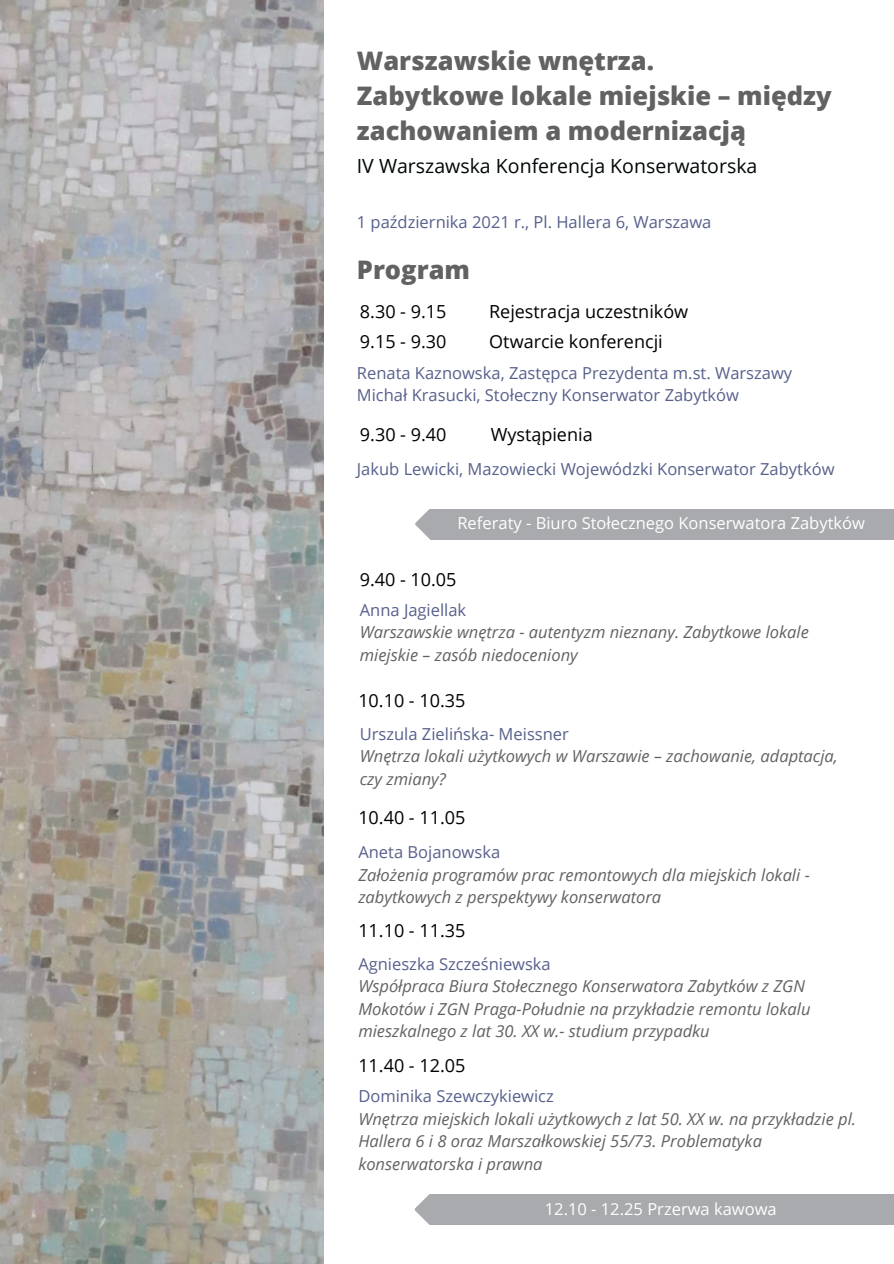
<style>
.page{position:relative;width:894px;height:1264px;background:#fff}
.page>*{position:absolute;margin:0;border:0;box-sizing:border-box;transform-origin:0 0}
.t1{font:800 25.5px/35px "Open Sans";color:#626262}
.t2{font:19.5px "Open Sans";color:#000709}
.t3{font:18px "Open Sans";color:#000}
.t4{font:italic 16.5px/22.5px "Open Sans";color:#626262}
.t5{font:16.5px/22.5px "Open Sans";color:#57608b}
.t6{font:16.5px "Open Sans";color:#fff}
</style>
<div class="page">
<img style="left:0;top:0;width:323px;height:1263px">
<div style="left:415px;top:509px;width:479px;height:31px;background:#a8aaad"></div>
<div style="left:415px;top:1194px;width:479px;height:31px;background:#a8aaad"></div>
<h1 class="t1" style="left:357px;top:43px;width:476px">Warszawskie wnętrza.<br>Zabytkowe lokale miejskie – między zachowaniem a modernizacją</h1>
<p class="t2" style="left:357px;top:152px;width:402px">IV Warszawska Konferencja Konserwatorska</p>
<p class="t5" style="left:357px;top:210px;width:356px">1 października 2021 r., Pl. Hallera 6, Warszawa</p>
<h1 class="t1" style="left:357px;top:251px;width:115px">Program</h1>
<p class="t3" style="left:360px;top:298px;width:88px">8.30 - 9.15</p>
<p class="t3" style="left:489px;top:298px;width:200px">Rejestracja uczestników</p>
<p class="t3" style="left:360px;top:329px;width:88px">9.15 - 9.30</p>
<p class="t3" style="left:489px;top:329px;width:175px">Otwarcie konferencji</p>
<p class="t5" style="left:357px;top:361px;width:437px">Renata Kaznowska, Zastępca Prezydenta m.st. Warszawy<br>Michał Krasucki, Stołeczny Konserwator Zabytków</p>
<p class="t3" style="left:360px;top:421px;width:88px">9.30 - 9.40</p>
<p class="t3" style="left:490px;top:421px;width:103px">Wystąpienia</p>
<p class="t5" style="left:357px;top:457px;width:479px">Jakub Lewicki, Mazowiecki Wojewódzki Konserwator Zabytków</p>
<p class="t6" style="left:457px;top:512px;width:409px">Referaty - Biuro Stołecznego Konserwatora Zabytków</p>
<p class="t3" style="left:359px;top:566px;width:98px">9.40 - 10.05</p>
<p class="t5" style="left:359px;top:598px;width:108px">Anna Jagiellak</p>
<p class="t4" style="left:359px;top:620px;width:450px">Warszawskie wnętrza - autentyzm nieznany. Zabytkowe lokale miejskie – zasób niedoceniony</p>
<p class="t3" style="left:358px;top:688px;width:108px">10.10 - 10.35</p>
<p class="t5" style="left:359px;top:722px;width:210px">Urszula Zielińska- Meissner</p>
<p class="t4" style="left:359px;top:744px;width:479px">Wnętrza lokali użytkowych w Warszawie – zachowanie, adaptacja, czy zmiany?</p>
<p class="t3" style="left:358px;top:805px;width:108px">10.40 - 11.05</p>
<p class="t5" style="left:358px;top:840px;width:143px">Aneta Bojanowska</p>
<p class="t4" style="left:358px;top:863px;width:453px">Założenia programów prac remontowych dla miejskich lokali - zabytkowych z perspektywy konserwatora</p>
<p class="t3" style="left:358px;top:918px;width:108px">11.10 - 11.35</p>
<p class="t5" style="left:358px;top:952px;width:194px">Agnieszka Szcześniewska</p>
<p class="t4" style="left:358px;top:974px;width:453px">Współpraca Biura Stołecznego Konserwatora Zabytków z ZGN<br>Mokotów i ZGN Praga-Południe na przykładzie remontu lokalu mieszkalnego z lat 30. XX w.- studium przypadku</p>
<p class="t3" style="left:358px;top:1052px;width:108px">11.40 - 12.05</p>
<p class="t5" style="left:358px;top:1084px;width:197px">Dominika Szewczykiewicz</p>
<p class="t4" style="left:358px;top:1107px;width:499px">Wnętrza miejskich lokali użytkowych z lat 50. XX w. na przykładzie pl.<br>Hallera 6 i 8 oraz Marszałkowskiej 55/73. Problematyka konserwatorska i prawna</p>
<p class="t6" style="left:544px;top:1197px;width:233px">12.10 - 12.25 Przerwa kawowa</p>
</div>
